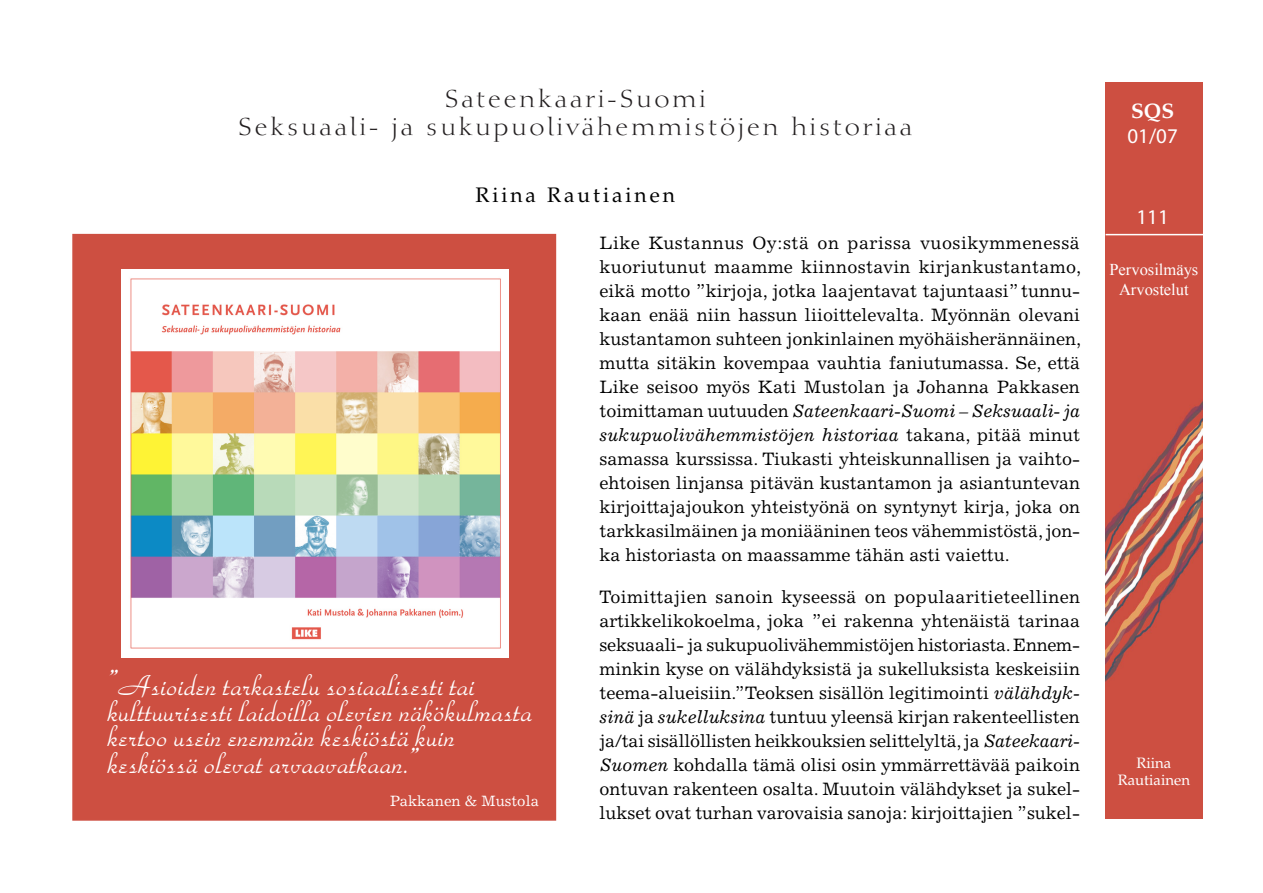
<style>
.page{position:relative;width:1263px;height:893px;background:#fff}
.page>*{position:absolute;margin:0;border:0;box-sizing:border-box;transform-origin:0 0}
.motto{font:37.5px/27px "Park Avenue Std";color:#fff}
.pääotsikko{font:24px "Diotima LT Std";letter-spacing:.12em;color:#231f20}
.Kirjoittaja{font:21px "Palatino LT Std";letter-spacing:.14em;color:#000}
.t1{font:21px "Myriad Pro";color:#fff}
.t2{font:700 21px "Palatino LT Std";color:#fff}
.tekstivartalo{font:18px/24px "Excelsior LT Std";color:#000;text-align:justify}
.t3{font:16.5px "Times New Roman";color:#fff}
.tekstivartalo-2{font:15px "Excelsior LT Std";color:#fff}
.Kirjoittaja-2{font:15px/16.5px "Palatino LT Std";color:#fff;text-align:center}
.s1{font-style:italic}
</style>
<div class="page">
<img style="left:1106px;top:83px;width:96px;height:735px">
<hr style="left:1106px;top:234px;width:103px;height:1px;background:#fff">
<div style="left:72px;top:234px;width:484px;height:587px;background:#cd4f41;border:2px solid #cd4f41"></div>
<img style="left:122px;top:270px;width:386px;height:388px">
<p class="pääotsikko" style="left:445px;top:84px;width:262px">Sateenkaari-Suomi</p>
<p class="pääotsikko" style="left:238px;top:113px;width:676px">Seksuaali- ja sukupuolivähemmistöjen historiaa</p>
<p class="Kirjoittaja" style="left:475px;top:183px;width:201px">Riina Rautiainen</p>
<p class="tekstivartalo" style="left:599px;top:231px;width:483px">Like Kustannus Oy:stä on parissa vuosikymmenessä kuoriutunut maamme kiinnostavin kirjankustantamo, eikä motto ”kirjoja, jotka laajentavat tajuntaasi” tunnu&shy;kaan enää niin hassun liioittelevalta. Myönnän olevani kustantamon suhteen jonkinlainen myöhäisherännäinen, mutta sitäkin kovempaa vauhtia faniutumassa. Se, että Like seisoo myös Kati Mustolan ja Johanna Pakkasen toimittaman uutuuden <span class="s1">Sateenkaari-Suomi – Seksuaali- ja sukupuolivähemmistöjen historiaa</span> takana, pitää minut samassa kurssissa. Tiukasti yhteiskunnallisen ja vaihto&shy;ehtoisen linjansa pitävän kustantamon ja asiantuntevan kirjoittajajoukon yhteistyönä on syntynyt kirja, joka on tarkkasilmäinen ja moniääninen teos vähemmistöstä, jon&shy;ka historiasta on maassamme tähän asti vaiettu.</p>
<p class="tekstivartalo" style="left:599px;top:585px;width:482px">Toimittajien sanoin kyseessä on populaaritieteellinen artikkelikokoelma, joka ”ei rakenna yhtenäistä tarinaa seksuaali- ja sukupuolivähemmistöjen historiasta. Ennem&shy;minkin kyse on välähdyksistä ja sukelluksista keskeisiin teema-alueisiin.” Teoksen sisällön legitimointi <span class="s1">välähdyk&shy;sinä</span> ja <span class="s1">sukelluksina</span> tuntuu yleensä kirjan rakenteellisten ja/tai sisällöllisten heikkouksien selittelyltä, ja <span class="s1">Sateekaari-Suomen</span> kohdalla tämä olisi osin ymmärrettävää paikoin ontuvan rakenteen osalta. Muutoin välähdykset ja sukel&shy;lukset ovat turhan varovaisia sanoja: kirjoittajien ”sukel-</p>
<p class="motto" style="left:107px;top:673px;width:369px">”Asioiden tarkastelu sosiaalisesti tai</p>
<p class="motto" style="left:107px;top:698px;width:427px">kulttuurisesti laidoilla olevien näkökulmasta</p>
<p class="motto" style="left:107px;top:724px;width:349px">kertoo usein enemmän keskiöstä kuin keskiössä olevat arvaavatkaan.”</p>
<p class="tekstivartalo-2" style="left:390px;top:793px;width:150px">Pakkanen &amp; Mustola</p>
<p class="t2" style="left:1131px;top:99px;width:45px">SQS</p>
<p class="t1" style="left:1127px;top:123px;width:52px">01/07</p>
<p class="t1" style="left:1136px;top:204px;width:34px">111</p>
<p class="t3" style="left:1109px;top:258px;width:90px">Pervosilmäys</p>
<p class="t3" style="left:1119px;top:278px;width:71px">Arvostelut</p>
<p class="Kirjoittaja-2" style="left:1118px;top:755px;width:74px">Riina<br>Rautiainen</p>
</div>
